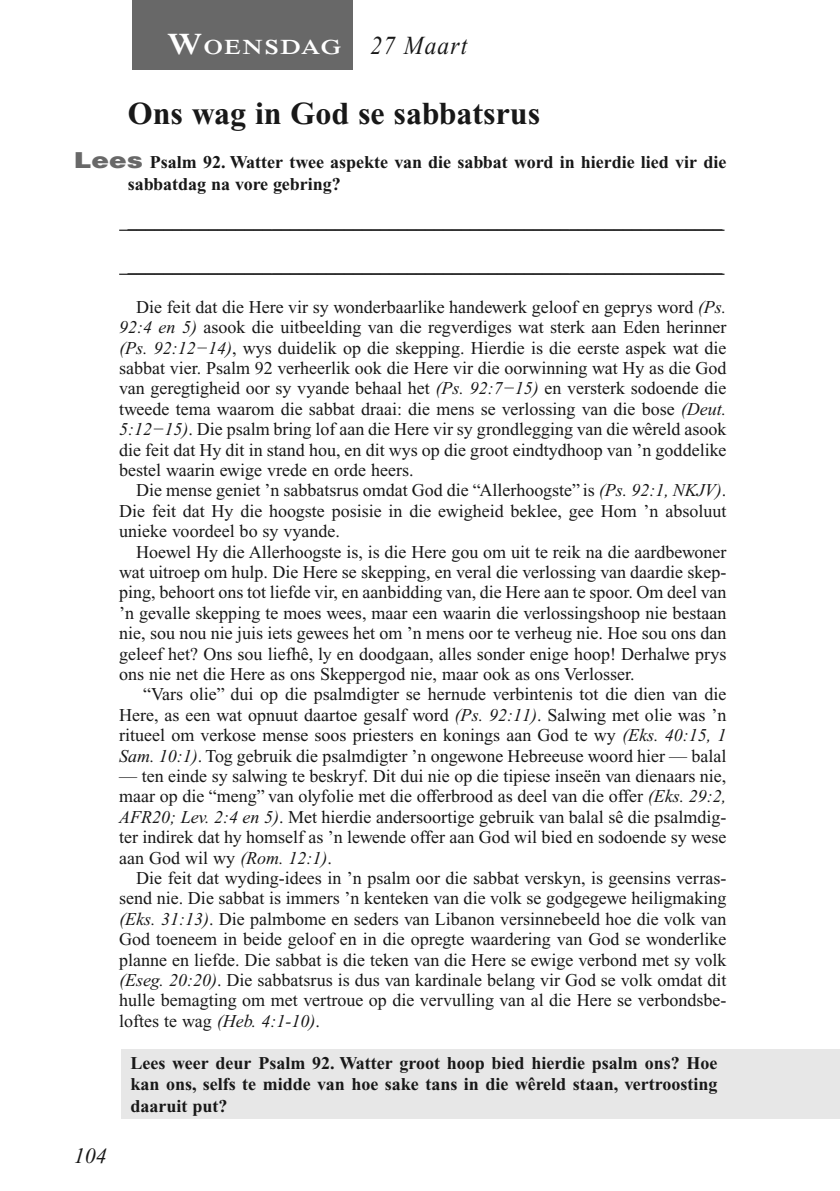
<style>
.page{position:relative;width:840px;height:1191px;background:#fff}
.page>*{position:absolute;margin:0;border:0;box-sizing:border-box;transform-origin:0 0}
.t1{font:700 32px "Times New Roman PS Std";color:#181818}
.t2{font:italic 26px "Times New Roman PS Std";letter-spacing:.05em;color:#181818;scale:.9 1}
.t3{font:italic 22px "Times New Roman PS Std";color:#181818}
.t4{font:600 21px "Times NRMT Std";letter-spacing:.07em;color:#fff;scale:1.1 1}
.t5{font:18px/20.4px "Times New Roman PS Std";color:#181818;text-align:justify}
.t6{font:700 18px/21.2px "Times New Roman PS Std";color:#181818}
.s1{font-size:30px}
.s2{font-family:"Helvetica LT Std";font-weight:900;font-size:22px;color:#686868}
.s3{font-style:italic}
</style>
<div class="page">
<div style="left:121px;top:1049px;width:718px;height:70px;background:#e7e7e7"></div>
<div style="left:133px;top:0;width:220px;height:69px;background:#686868"></div>
<hr style="left:119px;top:230px;width:605px;height:1px;background:#181818">
<hr style="left:119px;top:274px;width:605px;height:1px;background:#181818">
<p class="t4" style="left:167px;top:35px;width:160px"><span class="s1">W</span>OENSDAG</p>
<h2 class="t2" style="left:370px;top:35px;width:109px">27 Maart</h2>
<h1 class="t1" style="left:128px;top:100px;width:413px">Ons wag in God se sabbatsrus</h1>
<p class="t6" style="left:128px;top:152px;width:600px;line-height:22px;text-indent:-54px"><span class="s2">Lees</span> Psalm 92. Watter twee aspekte van die sabbat word in hierdie lied vir die sabbatdag na vore gebring?</p>
<p class="t5" style="left:128px;top:214px;width:596px">__________________________________________________________________</p>
<p class="t5" style="left:128px;top:258px;width:596px">__________________________________________________________________</p>
<p class="t5" style="left:119px;top:298px;width:608px;text-indent:17px">Die feit dat die Here vir sy wonderbaarlike handewerk geloof en geprys word <span class="s3">(Ps.<br>92:4 en 5)</span> asook die uitbeelding van die regverdiges wat sterk aan Eden herinner <span class="s3">(Ps. 92:12−14)</span>, wys duidelik op die skepping. Hierdie is die eerste aspek wat die sabbat vier. Psalm 92 verheerlik ook die Here vir die oorwinning wat Hy as die God van geregtigheid oor sy vyande behaal het <span class="s3">(Ps. 92:7−15)</span> en versterk sodoende die tweede tema waarom die sabbat draai: die mens se verlossing van die bose <span class="s3">(Deut.<br>5:12−15)</span>. Die psalm bring lof aan die Here vir sy grondlegging van die wêreld asook die feit dat Hy dit in stand hou, en dit wys op die groot eindtydhoop van ’n goddelike bestel waarin ewige vrede en orde heers.</p>
<p class="t5" style="left:119px;top:482px;width:608px;text-indent:17px">Die mense geniet ’n sabbatsrus omdat God die “Allerhoogste” is <span class="s3">(Ps. 92:1, NKJV)</span>.<br>Die feit dat Hy die hoogste posisie in die ewigheid beklee, gee Hom ’n absoluut unieke voordeel bo sy vyande.</p>
<p class="t5" style="left:119px;top:543px;width:608px;text-indent:17px">Hoewel Hy die Allerhoogste is, is die Here gou om uit te reik na die aardbewoner wat uitroep om hulp. Die Here se skepping, en veral die verlossing van daardie skep&shy;ping, behoort ons tot liefde vir, en aanbidding van, die Here aan te spoor. Om deel van ’n gevalle skepping te moes wees, maar een waarin die verlossingshoop nie bestaan nie, sou nou nie juis iets gewees het om ’n mens oor te verheug nie. Hoe sou ons dan geleef het? Ons sou liefhê, ly en doodgaan, alles sonder enige hoop! Derhalwe prys ons nie net die Here as ons Skeppergod nie, maar ook as ons Verlosser.</p>
<p class="t5" style="left:119px;top:686px;width:608px;text-indent:24px">“Vars olie” dui op die psalmdigter se hernude verbintenis tot die dien van die Here, as een wat opnuut daartoe gesalf word <span class="s3">(Ps. 92:11)</span>. Salwing met olie was ’n ritueel om verkose mense soos priesters en konings aan God te wy <span class="s3">(Eks. 40:15, 1<br>Sam. 10:1)</span>. Tog gebruik die psalmdigter ’n ongewone Hebreeuse woord hier — balal</p>
<p class="t5" style="left:119px;top:767px;width:608px">— ten einde sy salwing te beskryf. Dit dui nie op die tipiese inseën van dienaars nie, maar op die “meng” van olyfolie met die offerbrood as deel van die offer <span class="s3">(Eks. 29:2, AFR20; Lev. 2:4 en 5)</span>. Met hierdie andersoortige gebruik van balal sê die psalmdig&shy;ter indirek dat hy homself as ’n lewende offer aan God wil bied en sodoende sy wese aan God wil wy <span class="s3">(Rom. 12:1)</span>.</p>
<p class="t5" style="left:119px;top:869px;width:608px;text-indent:17px">Die feit dat wyding-idees in ’n psalm oor die sabbat verskyn, is geensins verras&shy;send nie. Die sabbat is immers ’n kenteken van die volk se godgegewe heiligmaking <span class="s3">(Eks. 31:13)</span>. Die palmbome en seders van Libanon versinnebeeld hoe die volk van God toeneem in beide geloof en in die opregte waardering van God se wonderlike planne en liefde. Die sabbat is die teken van die Here se ewige verbond met sy volk <span class="s3">(Eseg. 20:20)</span>. Die sabbatsrus is dus van kardinale belang vir God se volk omdat dit hulle bemagting om met vertroue op die vervulling van al die Here se verbondsbe&shy;loftes te wag <span class="s3">(Heb. 4:1-10)</span>.</p>
<p class="t6" style="left:130px;top:1054px;width:588px;text-align:justify">Lees weer deur Psalm 92. Watter groot hoop bied hierdie psalm ons? Hoe kan ons, selfs te midde van hoe sake tans in die wêreld staan, vertroosting daaruit put?</p>
<p class="t3" style="left:74px;top:1147px;width:34px">104</p>
</div>
